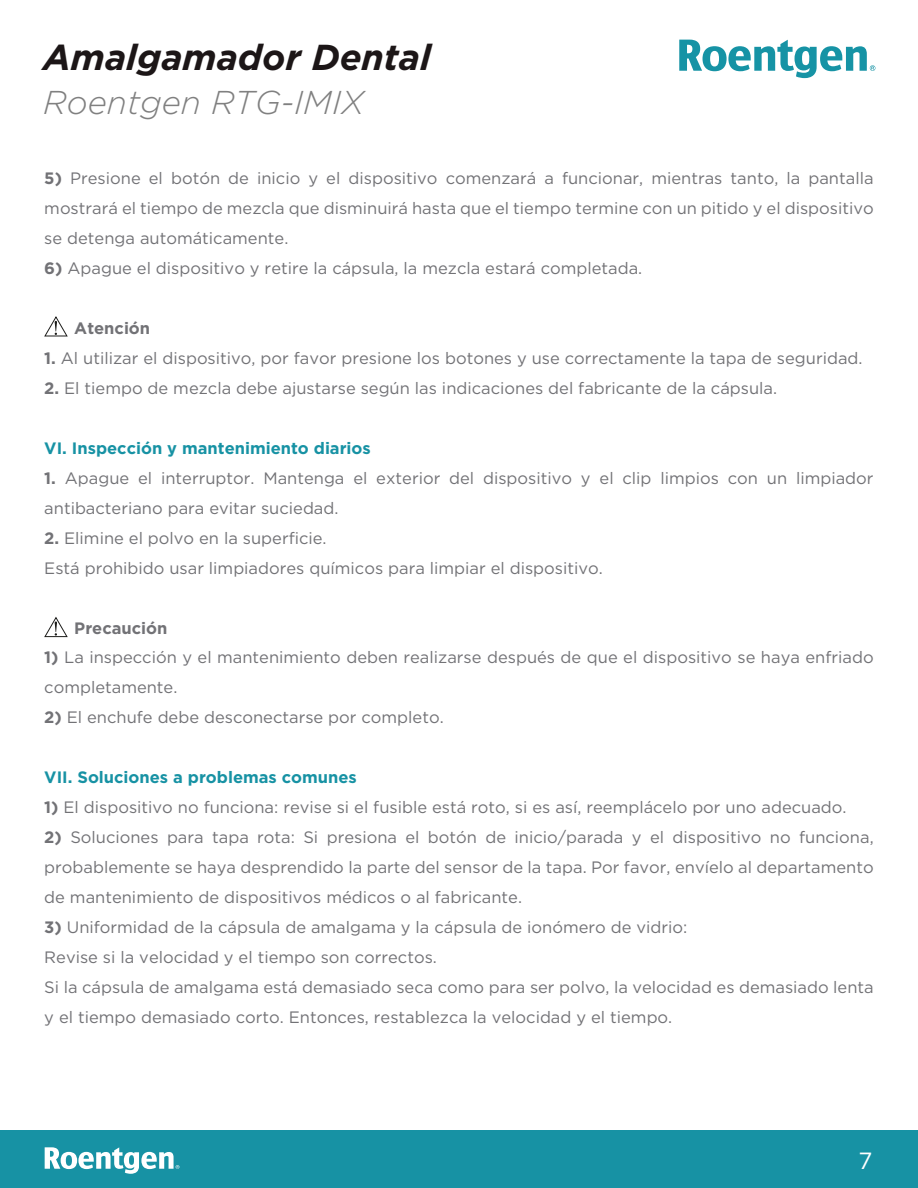
<style>
.page{position:relative;width:918px;height:1188px;background:#fff}
.page>*{position:absolute;margin:0;border:0;box-sizing:border-box;transform-origin:0 0}
.t1{font:italic 700 36px "Gotham HTF";color:#1c1617}
.t2{font:italic 300 33px "Gotham HTF";color:#808080}
.t3{font:23.4px "Gotham HTF";color:#fff}
.t4{font:16.5px/30px "Gotham HTF";color:#727276}
.t5{font:700 16.5px "Gotham HTF";color:#1792a4}
.t6{font:700 16.5px "Gotham HTF";color:#727276}
.s1{font-weight:700}
</style>
<div class="page">
<svg style="left:679px;top:40px;width:196px;height:38px"></svg>
<div style="left:0;top:1130px;width:918px;height:58px;background:#1792a4"></div>
<svg style="left:45px;top:1147px;width:134px;height:27px"></svg>
<svg style="left:44px;top:316px;width:24px;height:21px"></svg>
<svg style="left:44px;top:617px;width:24px;height:21px"></svg>
<h1 class="t1" style="left:43px;top:37px;width:389px">Amalgamador Dental</h1>
<h2 class="t2" style="left:43px;top:84px;width:322px">Roentgen RTG-IMIX</h2>
<p class="t4" style="left:44px;top:162px;width:831px;text-align:justify"><span class="s1">5)</span> Presione el botón de inicio y el dispositivo comenzará a funcionar, mientras tanto, la pantalla mostrará el tiempo de mezcla que disminuirá hasta que el tiempo termine con un pitido y el dispositivo se detenga automáticamente.</p>
<p class="t4" style="left:44px;top:252px;width:599px"><span class="s1">6)</span> Apague el dispositivo y retire la cápsula, la mezcla estará completada.</p>
<p class="t6" style="left:74px;top:318px;width:77px">Atención</p>
<p class="t4" style="left:44px;top:342px;width:820px"><span class="s1">1.</span> Al utilizar el dispositivo, por favor presione los botones y use correctamente la tapa de seguridad.</p>
<p class="t4" style="left:44px;top:372px;width:734px"><span class="s1">2.</span> El tiempo de mezcla debe ajustarse según las indicaciones del fabricante de la cápsula.</p>
<p class="t5" style="left:44px;top:438px;width:328px">VI. Inspección y mantenimiento diarios</p>
<p class="t4" style="left:44px;top:462px;width:831px"><span class="s1">1.</span> Apague el interruptor. Mantenga el exterior del dispositivo y el clip limpios con un limpiador antibacteriano para evitar suciedad.</p>
<p class="t4" style="left:44px;top:522px;width:560px"><span class="s1">2.</span> Elimine el polvo en la superficie.<br>Está prohibido usar limpiadores químicos para limpiar el dispositivo.</p>
<p class="t6" style="left:74px;top:618px;width:95px">Precaución</p>
<p class="t4" style="left:44px;top:642px;width:831px"><span class="s1">1)</span> La inspección y el mantenimiento deben realizarse después de que el dispositivo se haya enfriado completamente.</p>
<p class="t4" style="left:44px;top:702px;width:401px"><span class="s1">2)</span> El enchufe debe desconectarse por completo.</p>
<p class="t5" style="left:44px;top:768px;width:314px">VII. Soluciones a problemas comunes</p>
<p class="t4" style="left:44px;top:792px;width:804px"><span class="s1">1)</span> El dispositivo no funciona: revise si el fusible está roto, si es así, reemplácelo por uno adecuado.</p>
<p class="t4" style="left:44px;top:822px;width:831px;text-align:justify"><span class="s1">2)</span> Soluciones para tapa rota: Si presiona el botón de inicio/parada y el dispositivo no funciona, probablemente se haya desprendido la parte del sensor de la tapa. Por favor, envíelo al departamento de mantenimiento de dispositivos médicos o al fabricante.</p>
<p class="t4" style="left:44px;top:912px;width:831px"><span class="s1">3)</span> Uniformidad de la cápsula de amalgama y la cápsula de ionómero de vidrio:<br>Revise si la velocidad y el tiempo son correctos.<br>Si la cápsula de amalgama está demasiado seca como para ser polvo, la velocidad es demasiado lenta y el tiempo demasiado corto. Entonces, restablezca la velocidad y el tiempo.</p>
<h3 class="t3" style="left:858px;top:1148px;width:15px">7</h3>
</div>
